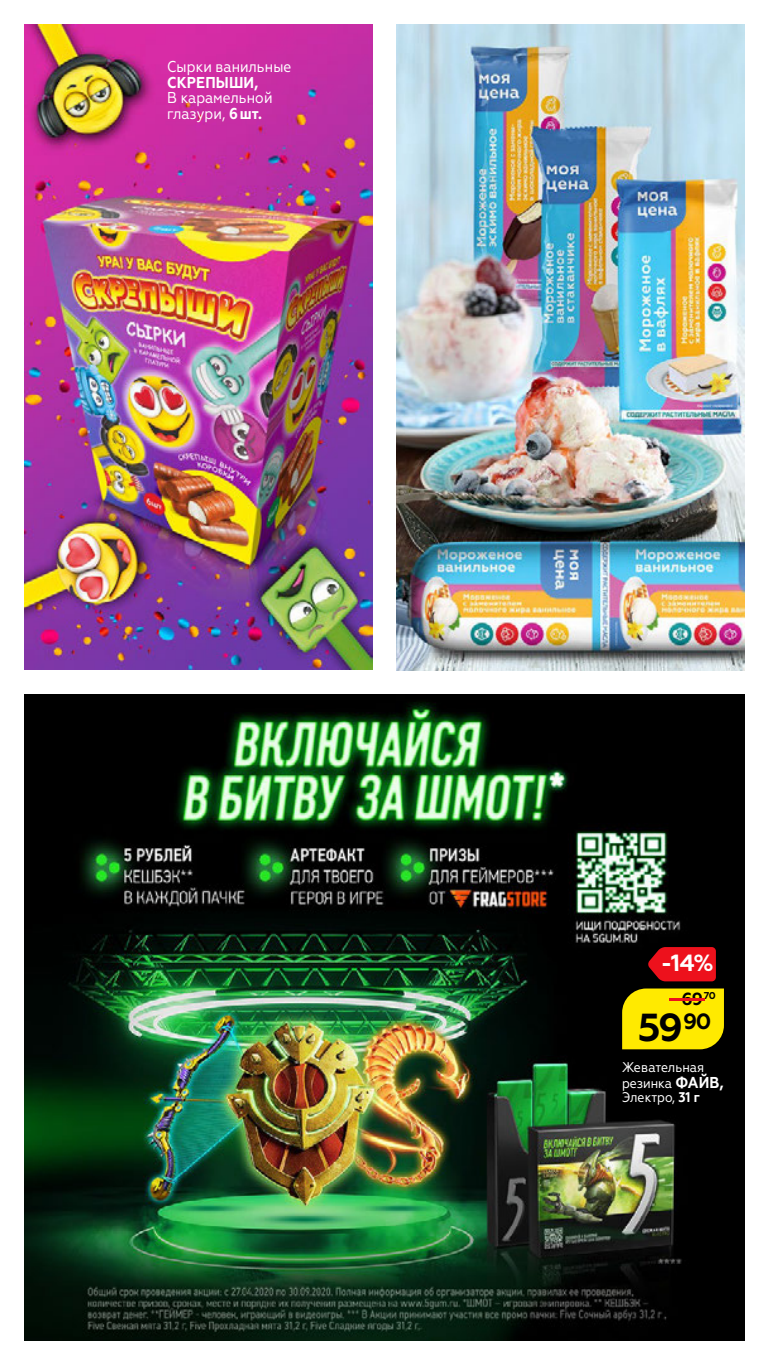
<style>
.page{position:relative;width:769px;height:1365px;background:#fff}
.page>*{position:absolute;margin:0;border:0;box-sizing:border-box;transform-origin:0 0}
.t1{font:700 39.02px "Geometria";color:#000}
.t2{font:700 23.45px "Geometria";color:#fff}
.t3{font:700 17.5px "Geometria";color:#000}
.t4{font:15.75px/15.8px "Geometria Narrow";color:#fff}
.t5{font:14px/15.8px "Geometria Narrow";color:#fff}
.t6{font:700 9.97px "Geometria";color:#000}
.s1{font-weight:700}
.s2{font-size:17.5px;color:#ed111c}
.s3{font-weight:700;font-size:15.75px}
</style>
<div class="page">
<img style="left:25px;top:25px;width:347px;height:645px">
<img style="left:25px;top:694px;width:719px;height:645px">
<svg style="left:648px;top:946px;width:68px;height:35px;background:#d00e18"></svg>
<div style="left:622px;top:988px;width:102px;height:61px;background:#ffea00"></div>
<img style="left:397px;top:25px;width:347px;height:645px">
<p class="t4" style="left:167px;top:58px;width:126px">Сырки ванильные<br><span class="s1">СКРЕПЫШИ,<br></span>В карамельной глазури, <span class="s1">6 шт.</span></p>
<p class="t2" style="left:661px;top:949px;width:54px">-14%</p>
<p class="t6" style="left:659px;top:989px;width:59px"><span class="s2">-</span>70</p>
<p class="t3" style="left:681px;top:988px;width:23px">69</p>
<p class="t1" style="left:638px;top:1004px;width:75px">59<sup>90</sup></p>
<p class="t5" style="left:622px;top:1058px;width:103px">Жевательная резинка <span class="s3">ФАЙВ,</span></p>
<p class="t5" style="left:622px;top:1088px;width:79px">Электро, <span class="s1">31 г</span></p>
</div>
